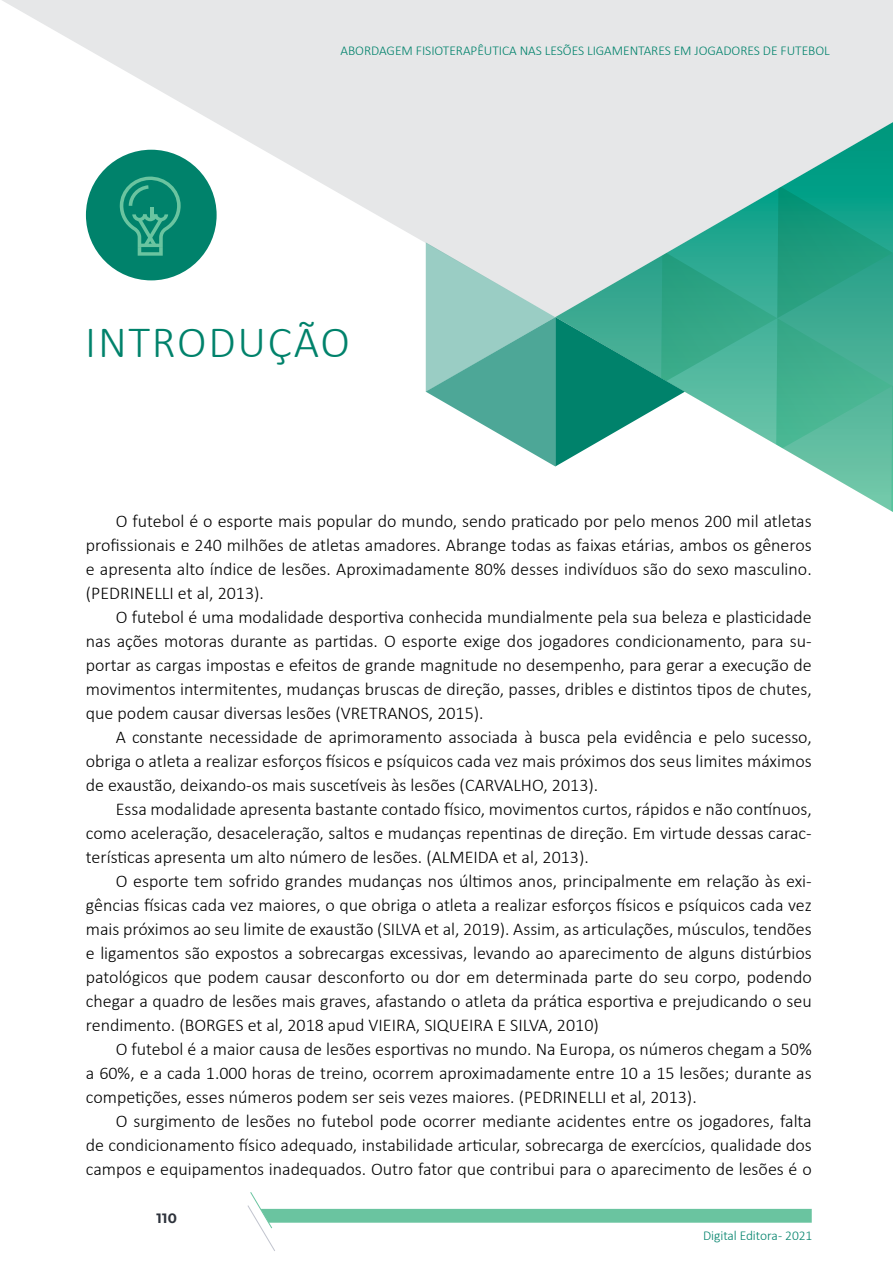
<style>
.page{position:relative;width:893px;height:1263px;background:#fff}
.page>*{position:absolute;margin:0;border:0;box-sizing:border-box;transform-origin:0 0}
.t1{font:300 45px "Calibri";letter-spacing:.04em;color:#00826b}
.t2{font:300 18px/24px "Calibri";color:#000;text-align:justify}
.t3{font:300 13.5px "Calibri";letter-spacing:-.005em;color:#00826b}
.t4{font:700 13.5px "Montserrat";color:#2e333c}
</style>
<div class="page">
<svg style="left:2px;top:0;width:891px;height:317px;fill:#e6e7e8"></svg>
<svg style="left:426px;top:122px;width:467px;height:390px"></svg>
<svg style="left:119px;top:176px;width:62px;height:80px"></svg>
<svg style="left:247px;top:1192px;width:565px;height:59px"></svg>
<p class="t3" style="left:341px;top:42px;width:491px">ABORDAGEM FISIOTERAPÊUTICA NAS LESÕES LIGAMENTARES EM JOGADORES DE FUTEBOL</p>
<h1 class="t1" style="left:85px;top:314px;width:266px">INTRODUÇÃO</h1>
<p class="t2" style="left:86px;top:509px;width:727px;text-indent:30px">O futebol é o esporte mais popular do mundo, sendo praticado por pelo menos 200 mil atletas profissionais e 240 milhões de atletas amadores. Abrange todas as faixas etárias, ambos os gêneros e apresenta alto índice de lesões. Aproximadamente 80% desses indivíduos são do sexo masculino. (PEDRINELLI et al, 2013).</p>
<p class="t2" style="left:86px;top:605px;width:727px;text-indent:30px">O futebol é uma modalidade desportiva conhecida mundialmente pela sua beleza e plasticidade nas ações motoras durante as partidas. O esporte exige dos jogadores condicionamento, para su&shy;portar as cargas impostas e efeitos de grande magnitude no desempenho, para gerar a execução de movimentos intermitentes, mudanças bruscas de direção, passes, dribles e distintos tipos de chutes, que podem causar diversas lesões (VRETRANOS, 2015).</p>
<p class="t2" style="left:86px;top:725px;width:727px;text-indent:30px">A constante necessidade de aprimoramento associada à busca pela evidência e pelo sucesso, obriga o atleta a realizar esforços físicos e psíquicos cada vez mais próximos dos seus limites máximos de exaustão, deixando-os mais suscetíveis às lesões (CARVALHO, 2013).</p>
<p class="t2" style="left:86px;top:797px;width:727px;text-indent:30px">Essa modalidade apresenta bastante contado físico, movimentos curtos, rápidos e não contínuos, como aceleração, desaceleração, saltos e mudanças repentinas de direção. Em virtude dessas carac&shy;terísticas apresenta um alto número de lesões. (ALMEIDA et al, 2013).</p>
<p class="t2" style="left:86px;top:868px;width:727px;text-indent:30px">O esporte tem sofrido grandes mudanças nos últimos anos, principalmente em relação às exi&shy;gências físicas cada vez maiores, o que obriga o atleta a realizar esforços físicos e psíquicos cada vez mais próximos ao seu limite de exaustão (SILVA et al, 2019). Assim, as articulações, músculos, tendões e ligamentos são expostos a sobrecargas excessivas, levando ao aparecimento de alguns distúrbios patológicos que podem causar desconforto ou dor em determinada parte do seu corpo, podendo chegar a quadro de lesões mais graves, afastando o atleta da prática esportiva e prejudicando o seu rendimento. (BORGES et al, 2018 apud VIEIRA, SIQUEIRA E SILVA, 2010)</p>
<p class="t2" style="left:86px;top:1036px;width:727px;text-indent:30px">O futebol é a maior causa de lesões esportivas no mundo. Na Europa, os números chegam a 50% a 60%, e a cada 1.000 horas de treino, ocorrem aproximadamente entre 10 a 15 lesões; durante as competições, esses números podem ser seis vezes maiores. (PEDRINELLI et al, 2013).</p>
<p class="t2" style="left:86px;top:1108px;width:727px;text-indent:30px">O surgimento de lesões no futebol pode ocorrer mediante acidentes entre os jogadores, falta de condicionamento físico adequado, instabilidade articular, sobrecarga de exercícios, qualidade dos campos e equipamentos inadequados. Outro fator que contribui para o aparecimento de lesões é o</p>
<p class="t4" style="left:156px;top:1208px;width:22px">110</p>
<p class="t3" style="left:703px;top:1227px;width:111px">Digital Editora - 2021</p>
</div>
